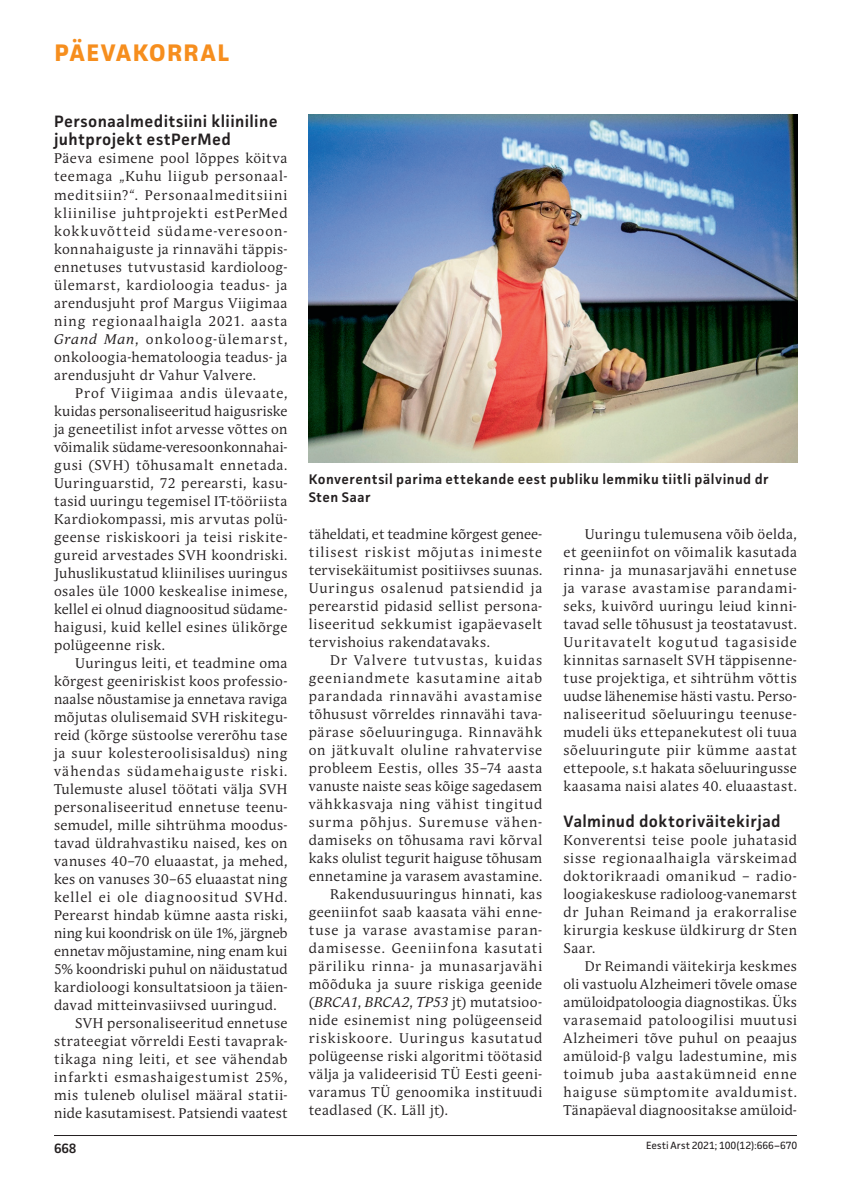
<style>
.page{position:relative;width:851px;height:1191px;background:#fff}
.page>*{position:absolute;margin:0;border:0;box-sizing:border-box;transform-origin:0 0}
.t1{font:700 24px "Facit";letter-spacing:.06em;color:#f68e1e}
.t2{font:600 16.5px/18px "Facit";letter-spacing:.025em;color:#231f20}
.t3{font:13.95px/18px "Andulka Book Pro";letter-spacing:.04em;color:#231f20;text-align:justify}
.t4{font:13.95px "Andulka Book Pro";letter-spacing:.02em;color:#231f20}
.t5{font:13.95px "Andulka Book Pro";letter-spacing:.07em;color:#231f20}
.t6{font:13.95px "Andulka Book Pro";letter-spacing:.075em;color:#231f20}
.t7{font:13.95px "Andulka Book Pro";letter-spacing:.015em;color:#231f20}
.t8{font:13.95px "Andulka Book Pro";letter-spacing:.08em;color:#231f20}
.t9{font:600 13.95px/18px "Facit";letter-spacing:.03em;color:#231f20}
.t10{font:13.95px "Andulka Book Pro";color:#231f20}
.t11{font:13.95px "Andulka Book Pro";letter-spacing:.06em;color:#231f20}
.t12{font:13.95px "Andulka Book Pro";letter-spacing:.085em;color:#231f20}
.t13{font:13.95px "Andulka Book Pro";letter-spacing:.09em;color:#231f20}
.t14{font:600 13.5px "Facit";color:#231f20}
.t15{font:10.5px "Facit";color:#231f20}
.s1{font-style:italic}
</style>
<div class="page">
<hr style="left:54px;top:1135px;width:742px;height:1px;background:#231f20">
<img style="left:309px;top:115px;width:488px;height:348px">
<h1 class="t1" style="left:55px;top:38px;width:176px">PÄEVAKORRAL</h1>
<p class="t2" style="left:54px;top:112px;width:225px">Personaalmeditsiini kliiniline juhtprojekt estPerMed</p>
<p class="t3" style="left:54px;top:150px;width:235px">Päeva esimene pool lõppes köitva teemaga „Kuhu liigub personaal&shy;meditsiin?“. Personaalmeditsiini kliinilise juhtprojekti estPerMed kokkuvõtteid südame-veresoon&shy;konnahaiguste ja rinnavähi täppis&shy;ennetuses tutvustasid kardioloog&shy;ülemarst, kardioloogia teadus- ja arendusjuht prof Margus Viigimaa ning regionaalhaigla 2021. aasta <span class="s1">Grand Man</span>, onkoloog-ülemarst, onkoloogia-hematoloogia teadus- ja arendusjuht dr Vahur Valvere.</p>
<p class="t3" style="left:54px;top:384px;width:235px;text-indent:21px">Prof Viigimaa andis ülevaate, kuidas personaliseeritud haigusriske ja geneetilist infot arvesse võttes on võimalik südame-veresoonkonnahai&shy;gusi (SVH) tõhusamalt ennetada.<br>Uuringuarstid, 72 perearsti, kasu&shy;tasid uuringu tegemisel IT-tööriista Kardiokompassi, mis arvutas polü&shy;geense riskiskoori ja teisi riskite&shy;gureid arvestades SVH koondriski.<br>Juhuslikustatud kliinilises uuringus osales üle 1000 keskealise inimese, kellel ei olnud diagnoositud südame&shy;haigusi, kuid kellel esines ülikõrge polügeenne risk.</p>
<p class="t3" style="left:75px;top:654px;width:214px">Uuringus leiti, et teadmine oma</p>
<p class="t3" style="left:54px;top:672px;width:235px">kõrgest geeniriskist koos professio-</p>
<p class="t7" style="left:54px;top:690px;width:235px">naalse nõustamise ja ennetava raviga</p>
<p class="t3" style="left:54px;top:708px;width:235px">mõjutas olulisemaid SVH riskitegu-</p>
<p class="t3" style="left:54px;top:726px;width:235px">reid (kõrge süstoolse vererõhu tase</p>
<p class="t3" style="left:54px;top:744px;width:235px">ja suur kolesteroolisisaldus) ning</p>
<p class="t8" style="left:54px;top:762px;width:235px">vähendas südamehaiguste riski.</p>
<p class="t3" style="left:54px;top:780px;width:235px">Tulemuste alusel töötati välja SVH</p>
<p class="t3" style="left:54px;top:798px;width:235px">personaliseeritud ennetuse teenu-</p>
<p class="t3" style="left:54px;top:816px;width:235px">semudel, mille sihtrühma moodus-</p>
<p class="t3" style="left:54px;top:834px;width:235px">tavad üldrahvastiku naised, kes on</p>
<p class="t3" style="left:54px;top:852px;width:235px">vanuses 40–70 eluaastat, ja mehed,</p>
<p class="t4" style="left:54px;top:870px;width:235px">kes on vanuses 30–65 eluaastat ning</p>
<p class="t5" style="left:54px;top:888px;width:235px">kellel ei ole diagnoositud SVHd.</p>
<p class="t3" style="left:54px;top:906px;width:235px">Perearst hindab kümne aasta riski,</p>
<p class="t10" style="left:54px;top:924px;width:235px">ning kui koondrisk on üle 1%, järgneb</p>
<p class="t7" style="left:54px;top:942px;width:235px">ennetav mõjustamine, ning enam kui</p>
<p class="t4" style="left:54px;top:960px;width:235px">5% koondriski puhul on näidustatud</p>
<p class="t3" style="left:54px;top:978px;width:235px">kardioloogi konsultatsioon ja täien-</p>
<p class="t3" style="left:54px;top:996px;width:224px">davad mitteinvasiivsed uuringud.</p>
<p class="t3" style="left:75px;top:1014px;width:214px">SVH personaliseeritud ennetuse</p>
<p class="t3" style="left:54px;top:1032px;width:235px">strateegiat võrreldi Eesti tavaprak-</p>
<p class="t3" style="left:54px;top:1050px;width:235px">tikaga ning leiti, et see vähendab</p>
<p class="t5" style="left:54px;top:1068px;width:235px">infarkti esmashaigestumist 25%,</p>
<p class="t3" style="left:54px;top:1086px;width:235px">mis tuleneb olulisel määral statii-</p>
<p class="t4" style="left:54px;top:1104px;width:235px">nide kasutamisest. Patsiendi vaatest</p>
<p class="t14" style="left:54px;top:1139px;width:24px">668</p>
<p class="t9" style="left:309px;top:470px;width:461px">Konverentsil parima ettekande eest publiku lemmiku tiitli pälvinud dr<br>Sten Saar</p>
<p class="t3" style="left:309px;top:525px;width:235px">täheldati, et teadmine kõrgest genee&shy;tilisest riskist mõjutas inimeste tervisekäitumist positiivses suunas.<br>Uuringus osalenud patsiendid ja perearstid pidasid sellist persona&shy;liseeritud sekkumist igapäevaselt tervishoius rakendatavaks.</p>
<p class="t13" style="left:330px;top:652px;width:214px">Dr Valvere tutvustas, kuidas</p>
<p class="t8" style="left:309px;top:670px;width:235px">geeniandmete kasutamine aitab</p>
<p class="t6" style="left:309px;top:688px;width:235px">parandada rinnavähi avastamise</p>
<p class="t3" style="left:309px;top:705px;width:235px">tõhusust võrreldes rinnavähi tava-</p>
<p class="t11" style="left:309px;top:724px;width:235px">pärase sõeluuringuga. Rinnavähk</p>
<p class="t5" style="left:309px;top:742px;width:235px">on jätkuvalt oluline rahvatervise</p>
<p class="t3" style="left:309px;top:759px;width:235px">probleem Eestis, olles 35–74 aasta</p>
<p class="t7" style="left:309px;top:778px;width:235px">vanuste naiste seas kõige sagedasem</p>
<p class="t6" style="left:309px;top:796px;width:235px">vähkkasvaja ning vähist tingitud</p>
<p class="t8" style="left:309px;top:814px;width:235px">surma põhjus. Suremuse vähen-</p>
<p class="t3" style="left:309px;top:831px;width:235px">damiseks on tõhusama ravi kõrval</p>
<p class="t4" style="left:309px;top:850px;width:235px">kaks olulist tegurit haiguse tõhusam</p>
<p class="t3" style="left:309px;top:867px;width:235px">ennetamine ja varasem avastamine.</p>
<p class="t3" style="left:330px;top:885px;width:214px">Rakendusuuringus hinnati, kas</p>
<p class="t3" style="left:309px;top:903px;width:235px">geeniinfot saab kaasata vähi enne-</p>
<p class="t5" style="left:309px;top:922px;width:235px">tuse ja varase avastamise paran-</p>
<p class="t6" style="left:309px;top:940px;width:235px">damisesse. Geeniinfona kasutati</p>
<p class="t12" style="left:309px;top:958px;width:235px">päriliku rinna- ja munasarjavähi</p>
<p class="t3" style="left:309px;top:975px;width:235px">mõõduka ja suure riskiga geenide</p>
<p class="t3" style="left:309px;top:993px;width:235px">(<span class="s1">BRCA1</span>, <span class="s1">BRCA2</span>, <span class="s1">TP53</span> jt) mutatsioo-</p>
<p class="t3" style="left:309px;top:1011px;width:235px">nide esinemist ning polügeenseid</p>
<p class="t6" style="left:309px;top:1030px;width:235px">riskiskoore. Uuringus kasutatud</p>
<p class="t3" style="left:309px;top:1047px;width:235px">polügeense riski algoritmi töötasid</p>
<p class="t3" style="left:309px;top:1065px;width:235px">välja ja valideerisid TÜ Eesti geeni-</p>
<p class="t3" style="left:309px;top:1083px;width:235px">varamus TÜ genoomika instituudi</p>
<p class="t3" style="left:309px;top:1101px;width:141px">teadlased (K. Läll jt).</p>
<p class="t3" style="left:563px;top:525px;width:235px;text-indent:21px">Uuringu tulemusena võib öelda, et geeniinfot on võimalik kasutada rinna- ja munasarjavähi ennetuse ja varase avastamise parandami&shy;seks, kuivõrd uuringu leiud kinni&shy;tavad selle tõhusust ja teostatavust.<br>Uuritavatelt kogutud tagasiside kinnitas sarnaselt SVH täppisenne&shy;tuse projektiga, et sihtrühm võttis uudse lähenemise hästi vastu. Perso&shy;naliseeritud sõeluuringu teenuse&shy;mudeli üks ettepanekutest oli tuua sõeluuringute piir kümme aastat ettepoole, s.t hakata sõeluuringusse kaasama naisi alates 40. eluaastast.</p>
<p class="t2" style="left:563px;top:812px;width:219px">Valminud doktoriväitekirjad</p>
<p class="t3" style="left:563px;top:831px;width:235px">Konverentsi teise poole juhatasid sisse regionaalhaigla värskeimad doktorikraadi omanikud – radio&shy;loogiakeskuse radioloog-vanemarst dr Juhan Reimand ja erakorralise kirurgia keskuse üldkirurg dr Sten Saar.</p>
<p class="t3" style="left:563px;top:957px;width:235px;text-indent:21px">Dr Reimandi väitekirja keskmes oli vastuolu Alzheimeri tõvele omase amüloidpatoloogia diagnostikas. Üks varasemaid patoloogilisi muutusi Alzheimeri tõve puhul on peaajus amüloid- valgu ladestumine, mis toimub juba aastakümneid enne haiguse sümptomite avaldumist.<br>Tänapäeval diagnoositakse amüloid-</p>
<p class="t15" style="left:646px;top:1139px;width:153px">Eesti Arst 2021; 100(12):666–670</p>
</div>
